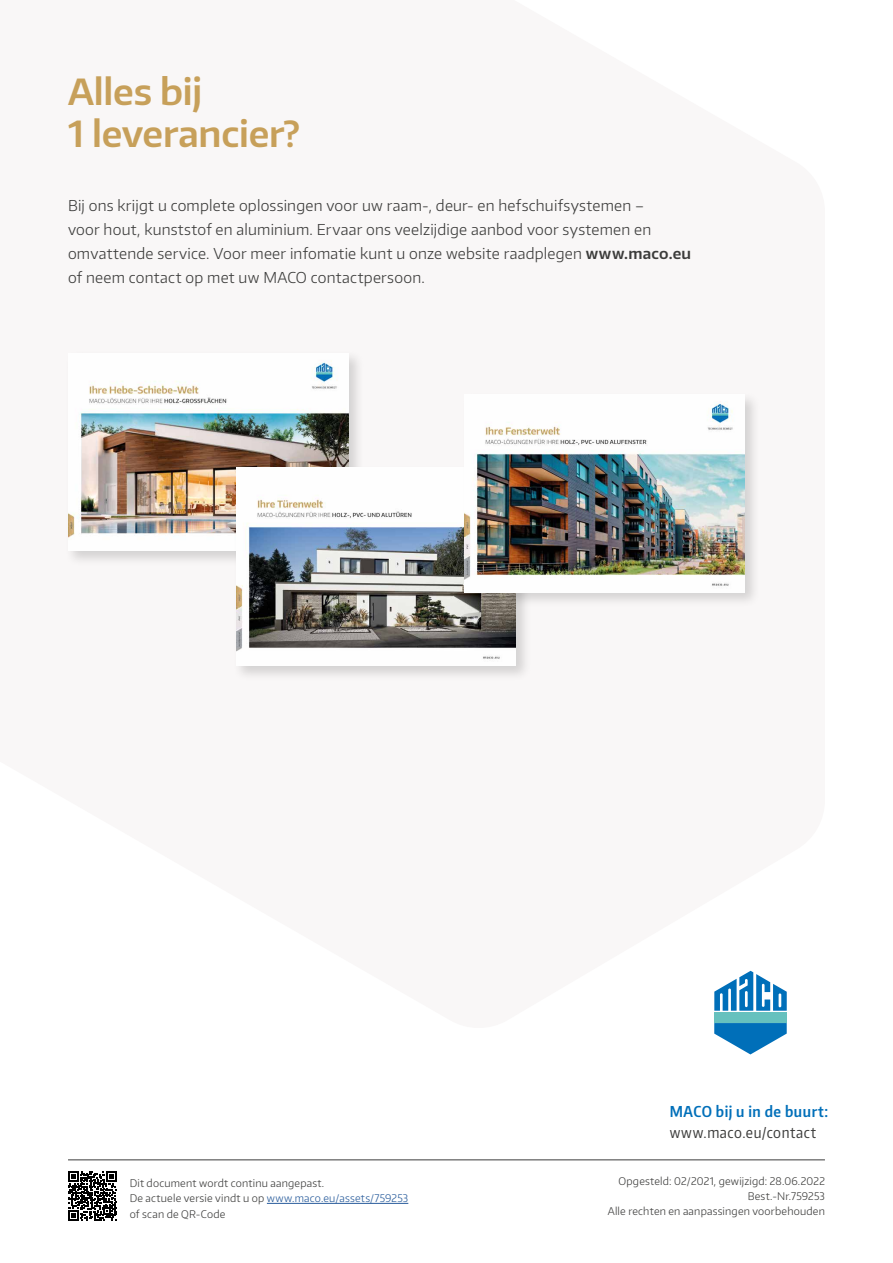
<style>
.page{position:relative;width:893px;height:1263px;background:#fff}
.page>*{position:absolute;margin:0;border:0;box-sizing:border-box;transform-origin:0 0}
.t1{font:600 36px/42px "Encode Sans Normal";letter-spacing:-.005em;color:#c7a05a}
.t2{font:300 15px/24px "Encode Sans Normal";letter-spacing:.015em;color:#3c3c3b}
.t3{font:15px "Encode Sans Condensed";letter-spacing:.035em;color:#3c3c3b}
.t4{font:600 15px "Encode Sans Condensed";letter-spacing:.035em;color:#006fb9}
.t5{font:300 10.5px/15px "Encode Sans Normal";letter-spacing:.02em;color:#3c3c3b;text-align:right}
.s1{font-weight:600}
.s2{color:#275b9b}
</style>
<div class="page">
<hr style="left:68px;top:1159px;width:757px;height:1px;background:#3c3c3b">
<div style="left:64px;top:349px;width:301px;height:218px;background:#000;opacity:.15"></div>
<img style="left:68px;top:353px;width:280px;height:198px">
<svg style="left:714px;top:970px;width:73px;height:85px"></svg>
<div style="left:232px;top:464px;width:300px;height:218px;background:#000;opacity:.15"></div>
<img style="left:236px;top:468px;width:280px;height:198px">
<div style="left:461px;top:391px;width:300px;height:217px;background:#000;opacity:.15"></div>
<img style="left:465px;top:394px;width:280px;height:198px">
<hr style="left:267px;top:1203px;width:141px;height:1px;background:#275b9b">
<svg style="left:68px;top:1171px;width:49px;height:49px"></svg>
<h1 class="t1" style="left:68px;top:70px;width:234px">Alles bij<br>1 leverancier?</h1>
<p class="t2" style="left:68px;top:193px;width:625px">Bij ons krijgt u complete oplossingen voor uw raam-, deur- en hefschuifsystemen –<br>voor hout, kunststof en aluminium. Ervaar ons veelzijdige aanbod voor systemen en omvattende service. Voor meer infomatie kunt u onze website raadplegen <span class="s1">www.maco.eu </span>of neem contact op met uw MACO contactpersoon.</p>
<p class="t5" style="left:130px;top:1176px;width:280px;text-align:left">Dit document wordt continu aangepast.<br>De actuele versie vindt u op <span class="s2">www.maco.eu/assets/759253 </span>of scan de QR-Code</p>
<p class="t4" style="left:670px;top:1101px;width:160px">MACO bij u in de buurt:</p>
<p class="t3" style="left:670px;top:1122px;width:148px">www.maco.eu/contact</p>
<p class="t5" style="left:608px;top:1173px;width:219px">Opgesteld: 02/2021, gewijzigd: 28.06.2022<br>Best.-Nr.759253<br>Alle rechten en aanpassingen voorbehouden</p>
</div>
